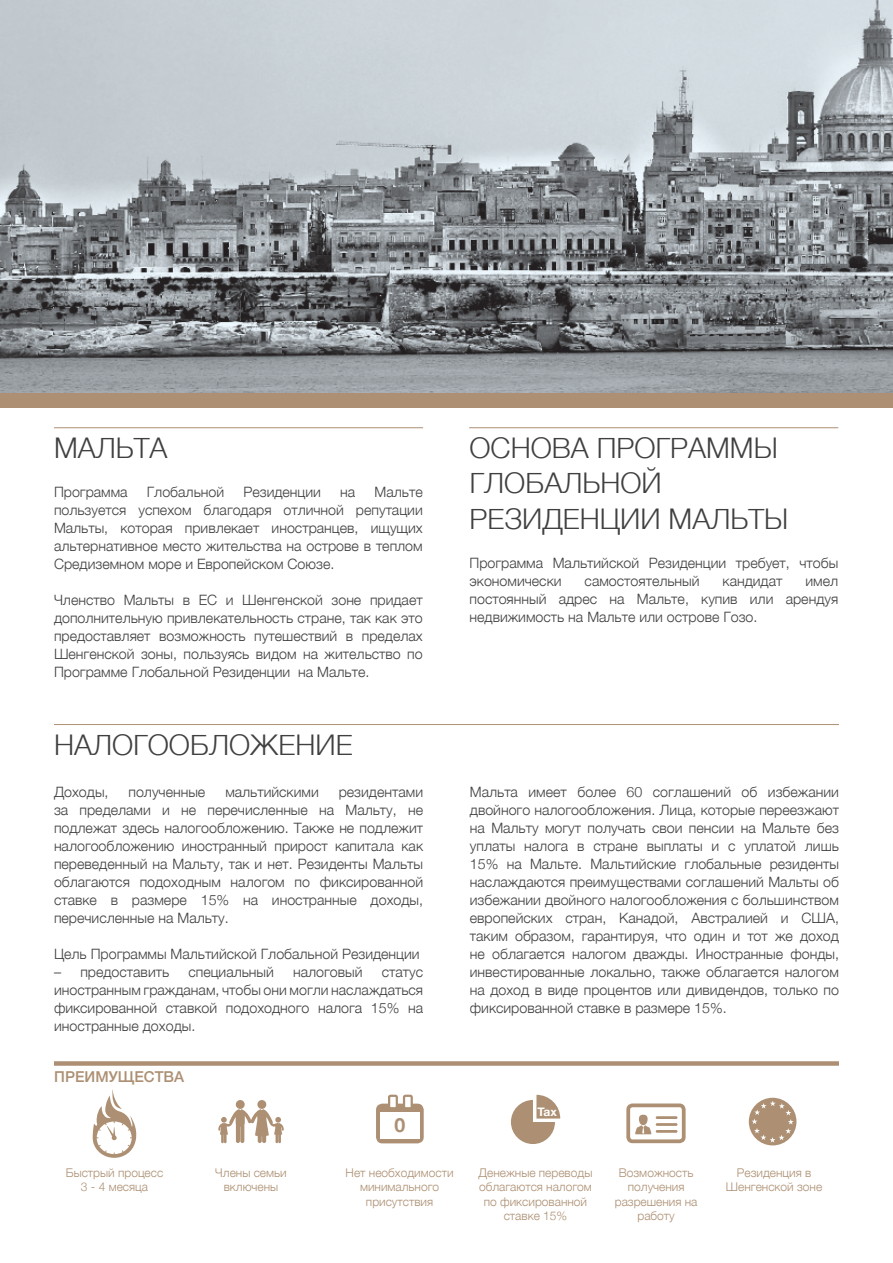
<style>
.page{position:relative;width:893px;height:1263px;background:#fff}
.page>*{position:absolute;margin:0;border:0;box-sizing:border-box;transform-origin:0 0}
.t1{font:300 28.5px/35.1px "Helvetica";color:#404040}
.t2{font:700 19.5px "Helvetica Neue";color:#ad9073}
.t3{font:500 15px "Helvetica Neue";color:#ad9073}
.t4{font:300 14.25px/18px "Helvetica Neue";color:#404040;text-align:justify}
.t5{font:300 12px/14.4px "Helvetica Neue";color:#ad9073;text-align:center}
.t6{font:700 12px "Helvetica Neue";color:#fff}
</style>
<div class="page">
<img style="left:0;top:0;width:893px;height:394px">
<div style="left:0;top:394px;width:893px;height:14px;background:#ad9073"></div>
<hr style="left:54px;top:427px;width:369px;height:1px;background:#ad9073">
<hr style="left:469px;top:427px;width:369px;height:1px;background:#ad9073">
<hr style="left:54px;top:724px;width:785px;height:1px;background:#ad9073">
<div style="left:54px;top:1061px;width:785px;height:5px;background:#ad9073"></div>
<div style="left:236px;top:1100px;width:9px;height:9px;background:#ad9073;border-radius:50%"></div>
<div style="left:257px;top:1100px;width:9px;height:9px;background:#ad9073;border-radius:50%"></div>
<svg style="left:218px;top:1109px;width:66px;height:34px"></svg>
<div style="left:749px;top:1098px;width:47px;height:47px;background:#ad9073;border-radius:50%"></div>
<svg style="left:752px;top:1100px;width:42px;height:42px"></svg>
<div style="left:376px;top:1103px;width:48px;height:40px;background:#ad9073;border-radius:6px"></div>
<div style="left:380px;top:1112px;width:40px;height:27px;background:#fff"></div>
<div style="left:389px;top:1096px;width:8px;height:12px;background:#fff;border-radius:2px"></div>
<div style="left:388px;top:1095px;width:10px;height:14px;border:2px solid #ad9073;border-radius:2px"></div>
<div style="left:404px;top:1096px;width:8px;height:12px;background:#fff;border-radius:2px"></div>
<div style="left:403px;top:1095px;width:10px;height:14px;border:2px solid #ad9073;border-radius:2px"></div>
<svg style="left:511px;top:1095px;width:49px;height:49px"></svg>
<hr style="left:656px;top:1116px;width:21px;height:3px;background:#ad9073">
<hr style="left:656px;top:1123px;width:21px;height:3px;background:#ad9073">
<hr style="left:656px;top:1130px;width:21px;height:3px;background:#ad9073">
<svg style="left:635px;top:1125px;width:17px;height:9px"></svg>
<div style="left:639px;top:1115px;width:9px;height:10px;background:#ad9073;border-radius:4px"></div>
<div style="left:626px;top:1103px;width:60px;height:40px;border:4px solid #ad9073;border-radius:4px"></div>
<svg style="left:93px;top:1089px;width:44px;height:69px"></svg>
<p class="t1" style="left:54px;top:429px;width:115px">МАЛЬТА</p>
<p class="t4" style="left:54px;top:482px;width:75px">Программа</p>
<p class="t4" style="left:147px;top:482px;width:79px">Глобальной</p>
<p class="t4" style="left:243px;top:482px;width:79px">Резиденции</p>
<p class="t4" style="left:340px;top:482px;width:17px">на</p>
<p class="t4" style="left:54px;top:482px;width:370px;text-indent:321px">Мальте пользуется успехом благодаря отличной репутации Мальты, которая привлекает иностранцев, ищущих альтернативное место жительства на острове в теплом Средиземном море и Европейском Союзе.</p>
<p class="t4" style="left:54px;top:590px;width:370px">Членство Мальты в ЕС и Шенгенской зоне придает дополнительную привлекательность стране, так как это предоставляет возможность путешествий в пределах Шенгенской зоны, пользуясь видом на жительство по Программе Глобальной Резиденции на Мальте.</p>
<p class="t1" style="left:469px;top:429px;width:320px">ОСНОВА ПРОГРАММЫ<br>ГЛОБАЛЬНОЙ<br>РЕЗИДЕНЦИИ МАЛЬТЫ</p>
<p class="t4" style="left:469px;top:553px;width:370px">Программа Мальтийской Резиденции требует, чтобы экономически</p>
<p class="t4" style="left:585px;top:571px;width:116px">самостоятельный</p>
<p class="t4" style="left:723px;top:571px;width:61px">кандидат</p>
<p class="t4" style="left:469px;top:571px;width:370px;text-indent:336px">имел постоянный адрес на Мальте, купив или арендуя недвижимость на Мальте или острове Гозо.</p>
<p class="t1" style="left:54px;top:725px;width:300px">НАЛОГООБЛОЖЕНИЕ</p>
<p class="t4" style="left:54px;top:782px;width:56px">Доходы,</p>
<p class="t4" style="left:128px;top:782px;width:78px">полученные</p>
<p class="t4" style="left:225px;top:782px;width:95px">мальтийскими</p>
<p class="t4" style="left:54px;top:782px;width:371px;text-indent:285px">резидентами за пределами и не перечисленные на Мальту, не подлежат здесь налогообложению. Также не подлежит налогообложению иностранный прирост капитала как переведенный на Мальту, так и нет. Резиденты Мальты облагаются подоходным налогом по фиксированной ставке в размере 15% на иностранные доходы, перечисленные на Мальту.</p>
<p class="t4" style="left:54px;top:944px;width:367px">Цель Программы Мальтийской Глобальной Резиденции</p>
<p class="t4" style="left:54px;top:962px;width:117px">– предоставить</p>
<p class="t4" style="left:188px;top:962px;width:87px">специальный</p>
<p class="t4" style="left:293px;top:962px;width:71px">налоговый</p>
<p class="t4" style="left:54px;top:962px;width:371px;text-indent:328px">статус иностранным гражданам, чтобы они могли наслаждаться фиксированной ставкой подоходного налога 15% на иностранные доходы.</p>
<p class="t3" style="left:54px;top:1064px;width:131px">ПРЕИМУЩЕСТВА</p>
<p class="t5" style="left:66px;top:1164px;width:99px">Быстрый процесс</p>
<p class="t5" style="left:81px;top:1179px;width:69px">3 - 4 месяца</p>
<p class="t5" style="left:215px;top:1164px;width:73px">Члены семьи</p>
<p class="t5" style="left:224px;top:1179px;width:56px">включены</p>
<p class="t2" style="left:395px;top:1110px;width:12px">0</p>
<p class="t5" style="left:346px;top:1164px;width:109px">Нет необходимости минимального присутствия</p>
<p class="t4" style="left:470px;top:782px;width:371px">Мальта имеет более 60 соглашений об избежании двойного налогообложения. Лица, которые переезжают на Мальту могут получать свои пенсии на Мальте без уплаты налога в стране выплаты и с уплатой лишь 15% на Мальте. Мальтийские глобальные резиденты наслаждаются преимуществами соглашений Мальты об избежании двойного налогообложения с большинством европейских стран, Канадой, Австралией и США, таким образом, гарантируя, что один и тот же доход не облагается налогом дважды. Иностранные фонды, инвестированные локально, также облагается налогом на доход в виде процентов или дивидендов, только по фиксированной ставке в размере 15%.</p>
<p class="t6" style="left:537px;top:1102px;width:21px">Tax</p>
<p class="t5" style="left:479px;top:1164px;width:115px">Денежные переводы облагаются налогом по фиксированной ставке 15%</p>
<p class="t5" style="left:615px;top:1164px;width:84px">Возможность получения разрешения на работу</p>
<p class="t5" style="left:726px;top:1164px;width:98px">Резиденция в<br>Шенгенской зоне</p>
</div>
